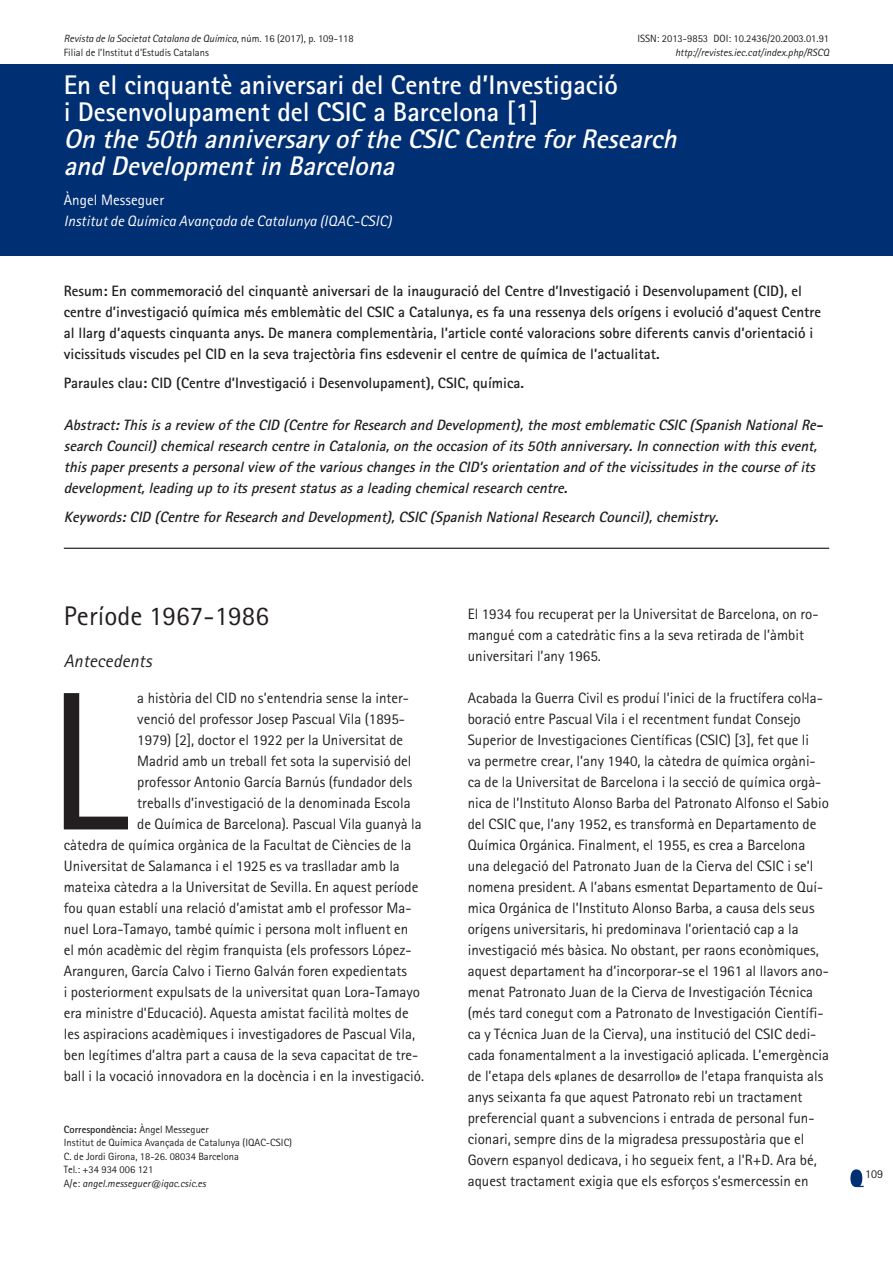
<style>
.page{position:relative;width:893px;height:1263px;background:#fff}
.page>*{position:absolute;margin:0;border:0;box-sizing:border-box;transform-origin:0 0}
.Capitular{font:197.55px "Rotis Sans Serif Std";color:#231f20}
.Titol{font:700 27px/27px "Rotis Sans Serif Std";color:#fff}
.Subtitol{font:italic 700 27px/27px "Rotis Sans Serif Std";color:#fff}
.L1{font:27px "Rotis Sans Serif Std";letter-spacing:.005em;color:#231f20}
.L20{font:italic 18px "Rotis Sans Serif Std";letter-spacing:.005em;color:#231f20}
.Z-2col{font:15px/21px "Rotis Sans Serif Std";color:#231f20}
.Capitular-2{font:15px/21px "Rotis Sans Serif Std";color:#231f20}
.Resum{font:700 15px/21px "Rotis Sans Serif Std";color:#231f20}
.Abstract{font:italic 700 15px/21px "Rotis Sans Serif Std";color:#231f20}
.Keywords{font:italic 700 15px "Rotis Sans Serif Std";color:#231f20}
.Paraules-clau{font:700 15px "Rotis Sans Serif Std";color:#231f20}
.Lloc{font:italic 15px "Rotis Sans Serif Std";letter-spacing:.005em;color:#fff}
.Autor{font:15px "Rotis Sans Serif Std";letter-spacing:.005em;color:#fff}
.t1{font:12px "Rotis Sans Serif Std";color:#231f20}
.Correspondencia{font:10.5px "Rotis Sans Serif Std";color:#231f20}
.Correspondencia-2{font:italic 10.5px "Rotis Sans Serif Std";color:#231f20}
.Correspondencia-3{font:700 10.5px "Rotis Sans Serif Std";color:#231f20}
.s1{font-style:normal}
.s2{font-weight:400}
</style>
<div class="page">
<svg style="left:850px;top:1169px;width:14px;height:18px"></svg>
<div style="left:0;top:64px;width:893px;height:192px;background:#002f73"></div>
<hr style="left:64px;top:548px;width:765px;height:1px;background:#231f20">
<p class="Correspondencia-2" style="left:64px;top:33px;width:291px">Revista de la Societat Catalana de Química<span class="s1">, núm. 16 (2017), p. 109-118</span></p>
<p class="Correspondencia" style="left:637px;top:33px;width:193px">ISSN: 2013-9853 DOI: 10.2436/20.2003.01.91</p>
<p class="Correspondencia" style="left:64px;top:46px;width:147px">Filial de l’Institut d’Estudis Catalans</p>
<p class="Correspondencia-2" style="left:675px;top:46px;width:156px">http://revistes.iec.cat/index.php/RSCQ</p>
<p class="Titol" style="left:64px;top:71px;width:556px">En el cinquantè aniversari del Centre d’Investigació i Desenvolupament del CSIC a Barcelona [1]</p>
<p class="Subtitol" style="left:64px;top:125px;width:621px">On the50th anniversaryoftheCSIC CentreforResearch and Developmentin Barcelona</p>
<p class="Autor" style="left:64px;top:191px;width:102px">Àngel Messeguer</p>
<p class="Lloc" style="left:64px;top:212px;width:329px">Institut de Química Avançada de Catalunya (IQAC-CSIC)</p>
<p class="Resum" style="left:64px;top:280px;width:759px">Resum: En commemoració del cinquantè aniversari de la inauguració del Centre d’Investigació i Desenvolupament (CID), el centre d’investigació química més emblemàtic del CSIC a Catalunya, es fa una ressenya dels orígens i evolució d’aquest Centre al llarg d’aquests cinquanta anys. De manera complementària, l’article conté valoracions sobre diferents canvis d’orientació i vicissituds viscudes pel CID en la seva trajectòria fins esdevenir el centre de química de l’actualitat.</p>
<p class="Paraules-clau" style="left:64px;top:374px;width:462px">Paraules clau: CID (Centre d’Investigació i Desenvolupament), CSIC, química.</p>
<p class="Abstract" style="left:64px;top:414px;width:764px">Abstract:Thisisareview oftheCID (CentreforResearch and Development),themostemblematicCSIC (Spanish NationalRe&shy;search Council)chemicalresearch centrein Catalonia,on theoccasion ofits50th anniversary.In connection with thisevent, thispaperpresentsapersonalview ofthevariouschangesin theCID’sorientation and ofthevicissitudesin thecourseofits development,leading up to itspresentstatusasaleading chemicalresearch centre.</p>
<p class="Keywords" style="left:64px;top:508px;width:660px">Keywords:CID (CentreforResearch and Development),CSIC (Spanish NationalResearch Council),chemistry.</p>
<p class="L1" style="left:64px;top:600px;width:207px">Període 1967-1986</p>
<p class="L20" style="left:64px;top:651px;width:89px">Antecedents</p>
<p class="Capitular" style="left:47px;top:646px;width:82px">L</p>
<p class="Capitular-2" style="left:137px;top:688px;width:273px">a història del CID no s’entendria sense la inter-</p>
<p class="Capitular-2" style="left:137px;top:709px;width:269px">venció del professor Josep Pascual Vila (1895-</p>
<p class="Capitular-2" style="left:137px;top:730px;width:267px">1979) [2], doctor el 1922 per la Universitat de</p>
<p class="Capitular-2" style="left:137px;top:751px;width:276px">Madrid amb un treball fet sota la supervisió del</p>
<p class="Capitular-2" style="left:137px;top:772px;width:277px">professor Antonio García Barnús (fundador dels</p>
<p class="Capitular-2" style="left:137px;top:793px;width:275px">treballs d’investigació de la denominada Escola</p>
<p class="Capitular-2" style="left:137px;top:814px;width:286px">de Química de Barcelona). Pascual Vila guanyà la</p>
<p class="Capitular-2" style="left:64px;top:835px;width:349px">càtedra de química orgànica de la Facultat de Ciències de la</p>
<p class="Capitular-2" style="left:64px;top:856px;width:338px">Universitat de Salamanca i el 1925 es va traslladar amb la</p>
<p class="Capitular-2" style="left:64px;top:877px;width:356px">mateixa càtedra a la Universitat de Sevilla. En aquest període</p>
<p class="Capitular-2" style="left:64px;top:898px;width:349px">fou quan establí una relació d’amistat amb el professor Ma-</p>
<p class="Capitular-2" style="left:64px;top:919px;width:346px">nuel Lora-Tamayo, també químic i persona molt influent en</p>
<p class="Capitular-2" style="left:64px;top:940px;width:349px">el món acadèmic del règim franquista (els professors López-</p>
<p class="Capitular-2" style="left:64px;top:961px;width:345px">Aranguren, García Calvo i Tierno Galván foren expedientats</p>
<p class="Capitular-2" style="left:64px;top:982px;width:358px">i posteriorment expulsats de la universitat quan Lora-Tamayo</p>
<p class="Capitular-2" style="left:64px;top:1003px;width:346px">era ministre d’Educació). Aquesta amistat facilità moltes de</p>
<p class="Capitular-2" style="left:64px;top:1024px;width:353px">les aspiracions acadèmiques i investigadores de Pascual Vila,</p>
<p class="Capitular-2" style="left:64px;top:1045px;width:356px">ben legítimes d’altra part a causa de la seva capacitat de tre-</p>
<p class="Capitular-2" style="left:64px;top:1066px;width:362px">ball i la vocació innovadora en la docència i en la investigació.</p>
<p class="Correspondencia-3" style="left:64px;top:1122px;width:147px">Correspondència: <span class="s2">Àngel Messeguer</span></p>
<p class="Correspondencia" style="left:64px;top:1136px;width:230px">Institut de Química Avançada de Catalunya (IQAC-CSIC)</p>
<p class="Correspondencia" style="left:64px;top:1150px;width:177px">C. de Jordi Girona, 18-26. 08034 Barcelona</p>
<p class="Correspondencia" style="left:64px;top:1163px;width:91px">Tel.: +34 934 006 121</p>
<p class="Correspondencia-2" style="left:64px;top:1177px;width:144px"><span class="s1">A/e:</span> angel.messeguer@iqac.csic.es</p>
<p class="Capitular-2" style="left:468px;top:604px;width:352px">El 1934 fou recuperat per la Universitat de Barcelona, on ro&shy;mangué com a catedràtic fins a la seva retirada de l’àmbit universitari l’any 1965.</p>
<p class="Z-2col" style="left:468px;top:688px;width:363px">Acabada la Guerra Civil es produí l’inici de la fructífera col·la&shy;boració entre Pascual Vila i el recentment fundat Consejo Superior de Investigaciones Científicas (CSIC) [3], fet que li<br>va permetre crear, l’any 1940, la càtedra de química orgàni&shy;ca de la Universitat de Barcelona i la secció de química orgà&shy;nica de l’Instituto Alonso Barba del Patronato Alfonso el Sabio del CSIC que, l’any 1952, es transformà en Departamento de Química Orgánica. Finalment, el 1955, es crea a Barcelona una delegació del Patronato Juan de la Cierva del CSIC i se’l nomena president. A l’abans esmentat Departamento de Quí&shy;mica Orgánica de l’Instituto Alonso Barba, a causa dels seus orígens universitaris, hi predominava l’orientació cap a la investigació més bàsica. No obstant, per raons econòmiques, aquest departament ha d’incorporar-se el 1961 al llavors ano&shy;menat Patronato Juan de la Cierva de Investigación Técnica (més tard conegut com a Patronato de Investigación Científi&shy;ca y Técnica Juan de la Cierva), una institució del CSIC dedi&shy;cada fonamentalment a la investigació aplicada. L’emergència de l’etapa dels «planes de desarrollo» de l’etapa franquista als anys seixanta fa que aquest Patronato rebi un tractament preferencial quant a subvencions i entrada de personal fun&shy;cionari, sempre dins de la migradesa pressupostària que el Govern espanyol dedicava, i ho segueix fent, a l’R+D. Ara bé, aquest tractament exigia que els esforços s’esmercessin en</p>
<p class="t1" style="left:865px;top:1167px;width:19px">109</p>
</div>
